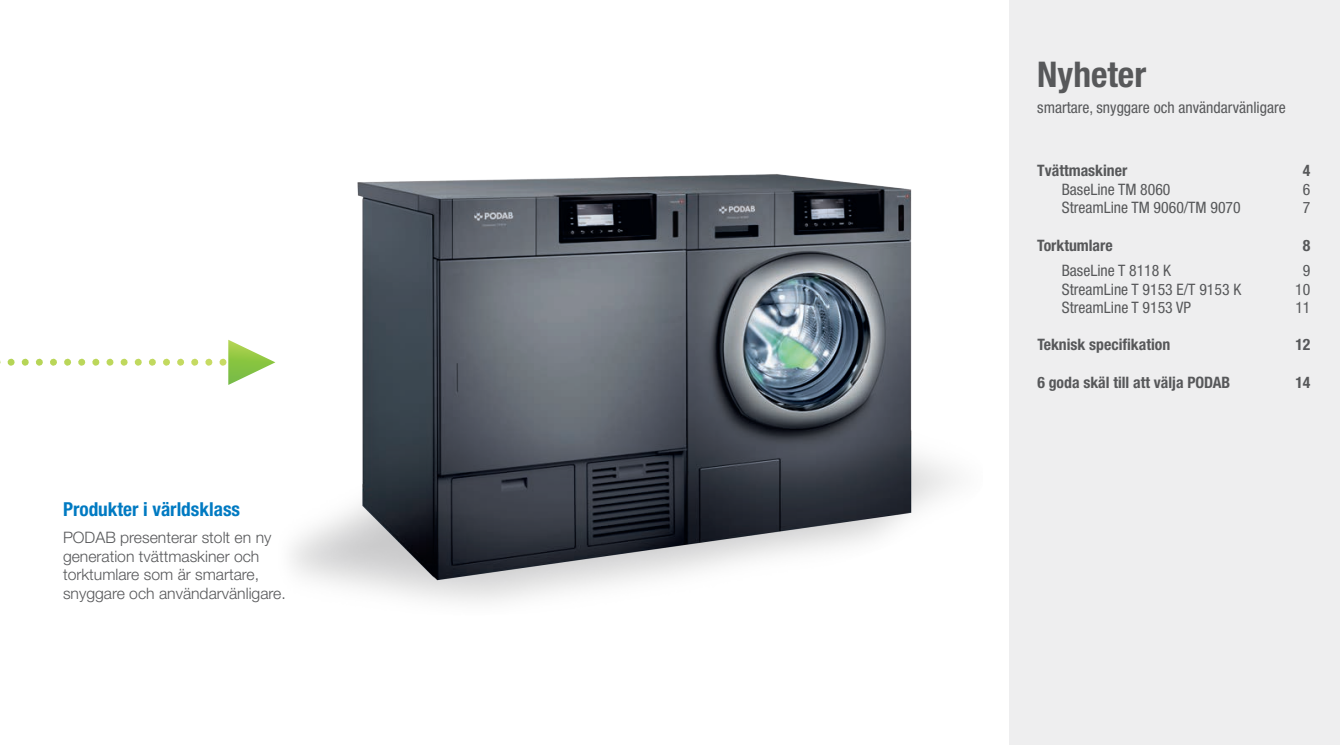
<style>
.page{position:relative;width:1340px;height:745px;background:#fff}
.page>*{position:absolute;margin:0;border:0;box-sizing:border-box;transform-origin:0 0}
.t1{font:700 condensed 35.35px "Helvetica Neue LT";color:#57585a}
.t2{font:700 condensed 19.25px "Helvetica Neue LT";color:#007ac2}
.t3{font:condensed 15.75px "Helvetica Neue LT";color:#57585a}
.t4{font:300 15.75px/18.9px "Helvetica Neue LT Std";color:#57585a}
.t5{font:700 condensed 15.75px "Helvetica Neue LT";color:#57585a}
</style>
<div class="page">
<img style="left:291px;top:174px;width:665px;height:428px">
<svg style="left:0;top:339px;width:275px;height:46px"></svg>
<div style="left:1009px;top:0;width:330px;height:744px;background:#eeeeef"></div>
<p class="t2" style="left:63px;top:497px;width:179px">Produkter i världsklass</p>
<p class="t4" style="left:63px;top:527px;width:224px">PODAB presenterar stolt en ny generation tvättmaskiner och torktumlare som är smartare, snyggare och användarvänligare.</p>
<h1 class="t1" style="left:1037px;top:53px;width:110px">Nyheter</h1>
<p class="t3" style="left:1037px;top:99px;width:250px">smartare, snyggare och användarvänligare</p>
<p class="t5" style="left:1037px;top:161px;width:92px">Tvättmaskiner</p>
<p class="t5" style="left:1302px;top:161px;width:9px">4</p>
<p class="t3" style="left:1061px;top:180px;width:110px">BaseLine TM 8060</p>
<p class="t3" style="left:1302px;top:180px;width:9px">6</p>
<p class="t3" style="left:1061px;top:198px;width:180px">StreamLine TM 9060/TM 9070</p>
<p class="t3" style="left:1302px;top:198px;width:9px">7</p>
<p class="t5" style="left:1037px;top:235px;width:77px">Torktumlare</p>
<p class="t5" style="left:1302px;top:235px;width:9px">8</p>
<p class="t3" style="left:1061px;top:261px;width:111px">BaseLine T 8118 K</p>
<p class="t3" style="left:1302px;top:261px;width:9px">9</p>
<p class="t3" style="left:1061px;top:280px;width:181px">StreamLine T 9153 E/T 9153 K</p>
<p class="t3" style="left:1295px;top:280px;width:17px">10</p>
<p class="t3" style="left:1061px;top:298px;width:131px">StreamLine T 9153 VP</p>
<p class="t3" style="left:1295px;top:298px;width:17px">11</p>
<p class="t5" style="left:1037px;top:335px;width:134px">Teknisk specifikation</p>
<p class="t5" style="left:1295px;top:335px;width:17px">12</p>
<p class="t5" style="left:1037px;top:372px;width:194px">6 goda skäl till att välja PODAB</p>
<p class="t5" style="left:1295px;top:372px;width:17px">14</p>
</div>
